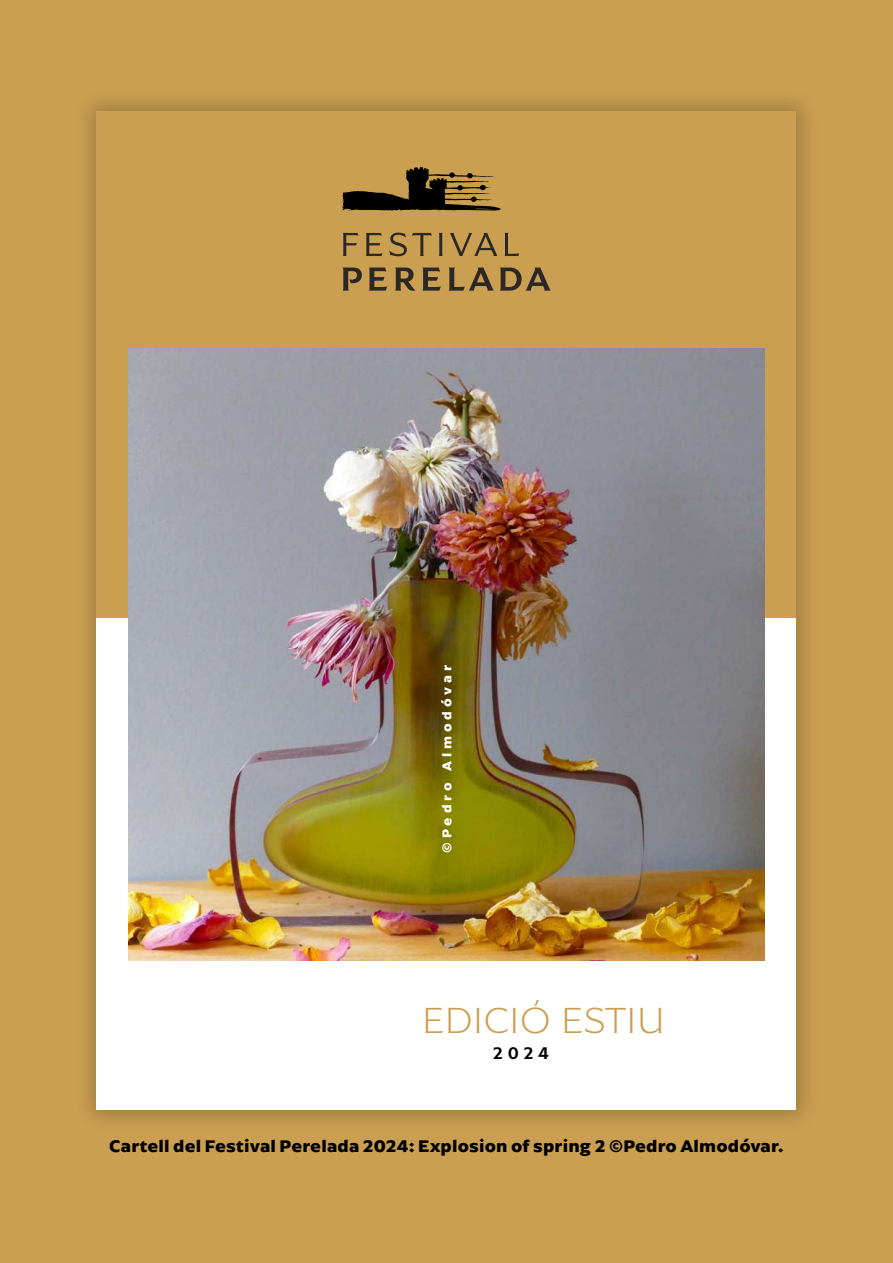
<style>
.page{position:relative;width:893px;height:1263px;background:#cb9f51}
.page>*{position:absolute;margin:0;border:0;box-sizing:border-box;transform-origin:0 0}
.t1{font:35.85px "Perelada";color:#cb9f51}
.t2{font:700 17.55px "Arpona Sans";letter-spacing:.01em;color:#000}
.t3{font:700 16.65px "Perelada";color:#000}
.t4{font:700 13.35px "Arpona Sans";letter-spacing:.3em;color:#fff}
</style>
<div class="page">
<div style="left:74px;top:88px;width:745px;height:1045px;background:#000;opacity:.21"></div>
<div style="left:97px;top:111px;width:699px;height:507px;background:#cb9f51"></div>
<div style="left:97px;top:619px;width:699px;height:491px;background:#fff"></div>
<img style="left:128px;top:348px;width:637px;height:612px">
<svg style="left:342px;top:268px;width:20px;height:23px"></svg>
<svg style="left:369px;top:268px;width:18px;height:23px"></svg>
<svg style="left:395px;top:268px;width:20px;height:23px"></svg>
<svg style="left:422px;top:268px;width:19px;height:23px"></svg>
<svg style="left:448px;top:268px;width:46px;height:23px"></svg>
<svg style="left:500px;top:268px;width:51px;height:23px"></svg>
<svg style="left:343px;top:233px;width:15px;height:23px"></svg>
<svg style="left:366px;top:233px;width:17px;height:23px"></svg>
<svg style="left:389px;top:233px;width:43px;height:23px"></svg>
<svg style="left:439px;top:233px;width:4px;height:23px"></svg>
<svg style="left:450px;top:233px;width:48px;height:23px"></svg>
<svg style="left:504px;top:233px;width:15px;height:23px"></svg>
<svg style="left:342px;top:167px;width:159px;height:44px"></svg>
<p class="t4" style="left:438px;top:853px;width:190px;rotate:-90deg">©Pedro Almodóvar</p>
<h1 class="t1" style="left:422px;top:997px;width:245px">edició ESTIU</h1>
<p class="t3" style="left:494px;top:1042px;width:56px">2024</p>
<p class="t2" style="left:109px;top:1135px;width:676px">Cartell del Festival Perelada 2024: Explosion of spring 2 ©Pedro Almodóvar.</p>
</div>
